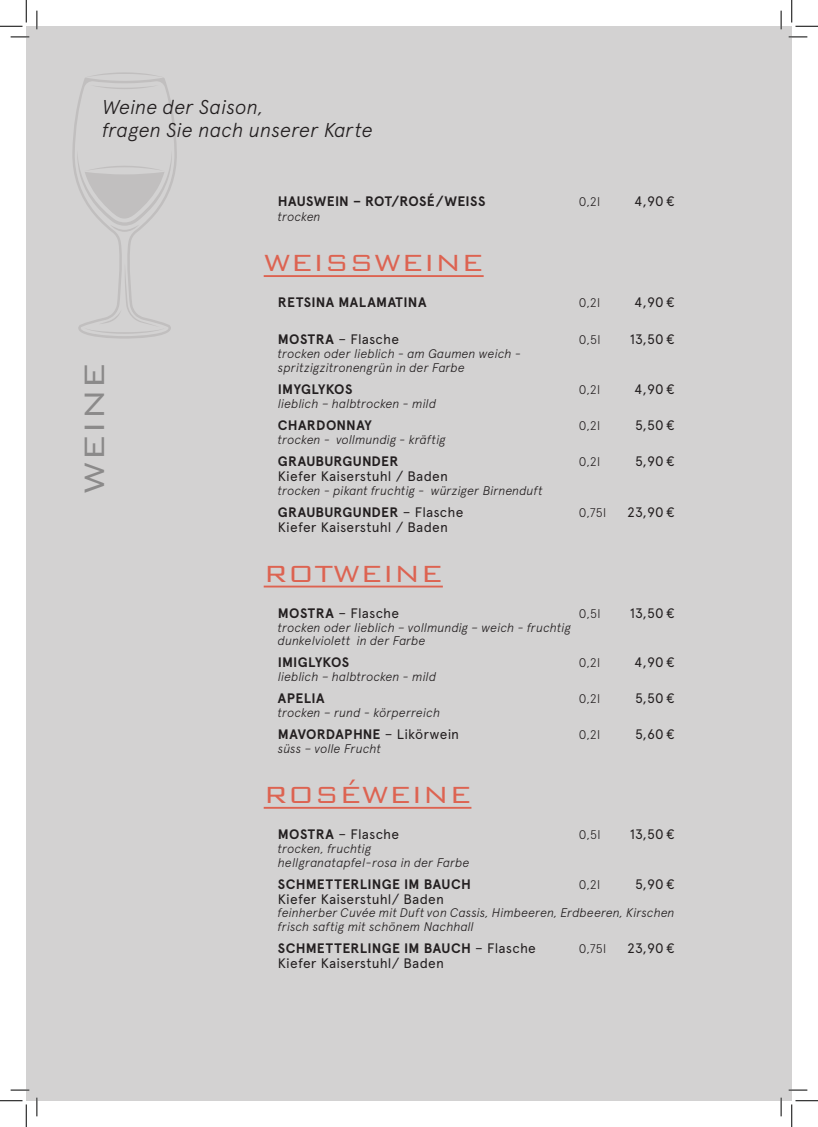
<style>
.page{position:relative;width:818px;height:1127px;background:#fff}
.page>*{position:absolute;margin:0;border:0;box-sizing:border-box;transform-origin:0 0}
.t1{font:300 37.5px "Bank Gothic BT";letter-spacing:.01em;color:#8b8a8a}
.t2{font:300 31.25px "Bank Gothic BT";letter-spacing:.01em;color:#dd6351}
.t3{font:italic 300 20px/22.5px "Apercu";color:#231f20}
.t4{font:13.75px "Apercu";letter-spacing:.015em;color:#231f20}
.t5{font:700 13.75px "Apercu";letter-spacing:.02em;color:#231f20}
.t6{font:italic 300 12.5px/13.8px "Apercu";color:#231f20}
.t7{font:300 12.5px "Apercu";letter-spacing:.02em;color:#231f20}
.s1{font-weight:700}
.s2{font-weight:400}
</style>
<div class="page">
<div style="left:26px;top:26px;width:766px;height:1074px;background:#d3d2d2"></div>
<svg style="left:72px;top:72px;width:105px;height:266px"></svg>
<hr style="left:264px;top:275px;width:220px;height:2px;background:#dd6351">
<hr style="left:264px;top:585px;width:179px;height:2px;background:#dd6351">
<hr style="left:264px;top:806px;width:207px;height:2px;background:#dd6351">
<svg style="left:11px;top:36px;width:18px;height:2px"></svg>
<svg style="left:788px;top:36px;width:19px;height:2px"></svg>
<svg style="left:11px;top:1089px;width:18px;height:1px"></svg>
<svg style="left:788px;top:1089px;width:19px;height:1px"></svg>
<svg style="left:36px;top:11px;width:2px;height:18px"></svg>
<svg style="left:36px;top:1097px;width:2px;height:18px"></svg>
<svg style="left:780px;top:11px;width:2px;height:18px"></svg>
<svg style="left:780px;top:1097px;width:2px;height:18px"></svg>
<svg style="left:0;top:0;width:27px;height:27px"></svg>
<svg style="left:0;top:1100px;width:27px;height:26px"></svg>
<svg style="left:791px;top:0;width:27px;height:27px"></svg>
<svg style="left:791px;top:1100px;width:27px;height:26px"></svg>
<h3 class="t3" style="left:102px;top:96px;width:272px">Weine der Saison,<br>fragen Sie nach unserer Karte</h3>
<h1 class="t1" style="left:80px;top:493px;width:133px;rotate:-90deg">WEINE</h1>
<p class="t5" style="left:278px;top:193px;width:209px">HAUSWEIN – ROT/ROSÉ/WEISS</p>
<p class="t7" style="left:579px;top:197px;width:23px">0,2l</p>
<p class="t4" style="left:634px;top:194px;width:42px">4,90 €</p>
<p class="t6" style="left:278px;top:210px;width:44px">trocken</p>
<h2 class="t2" style="left:264px;top:251px;width:221px">WEISSWEINE</h2>
<p class="t5" style="left:278px;top:294px;width:150px">RETSINA MALAMATINA</p>
<p class="t7" style="left:579px;top:298px;width:23px">0,2l</p>
<p class="t4" style="left:634px;top:295px;width:42px">4,90 €</p>
<p class="t4" style="left:278px;top:332px;width:123px"><span class="s1">MOSTRA</span> – Flasche</p>
<p class="t7" style="left:579px;top:335px;width:23px">0,5l</p>
<p class="t4" style="left:630px;top:332px;width:46px">13,50 €</p>
<p class="t6" style="left:278px;top:347px;width:245px">trocken oder lieblich - am Gaumen weich - spritzigzitronengrün in der Farbe</p>
<p class="t5" style="left:278px;top:381px;width:76px">IMYGLYKOS</p>
<p class="t7" style="left:579px;top:384px;width:23px">0,2l</p>
<p class="t4" style="left:634px;top:381px;width:42px">4,90 €</p>
<p class="t6" style="left:278px;top:396px;width:160px">lieblich – halbtrocken - mild</p>
<p class="t5" style="left:278px;top:417px;width:95px">CHARDONNAY</p>
<p class="t7" style="left:579px;top:420px;width:23px">0,2l</p>
<p class="t4" style="left:635px;top:417px;width:41px">5,50 €</p>
<p class="t6" style="left:278px;top:432px;width:170px">trocken - vollmundig - kräftig</p>
<p class="t5" style="left:278px;top:453px;width:122px">GRAUBURGUNDER</p>
<p class="t7" style="left:579px;top:456px;width:23px">0,2l</p>
<p class="t4" style="left:635px;top:453px;width:41px">5,90 €</p>
<p class="t4" style="left:278px;top:468px;width:172px">Kiefer Kaiserstuhl / Baden</p>
<p class="t6" style="left:278px;top:483px;width:266px">trocken - pikant fruchtig - würziger Birnenduft</p>
<p class="t5" style="left:278px;top:504px;width:187px">GRAUBURGUNDER <span class="s2">– Flasche</span></p>
<p class="t7" style="left:579px;top:507px;width:29px">0,75l</p>
<p class="t4" style="left:627px;top:504px;width:49px">23,90 €</p>
<p class="t4" style="left:278px;top:519px;width:172px">Kiefer Kaiserstuhl / Baden</p>
<h2 class="t2" style="left:264px;top:561px;width:181px">ROTWEINE</h2>
<p class="t4" style="left:278px;top:605px;width:123px"><span class="s1">MOSTRA</span> – Flasche</p>
<p class="t7" style="left:579px;top:608px;width:23px">0,5l</p>
<p class="t4" style="left:630px;top:605px;width:46px">13,50 €</p>
<p class="t6" style="left:278px;top:620px;width:295px">trocken oder lieblich – vollmundig – weich - fruchtig dunkelviolett in der Farbe</p>
<p class="t5" style="left:278px;top:654px;width:73px">IMIGLYKOS</p>
<p class="t7" style="left:579px;top:658px;width:23px">0,2l</p>
<p class="t4" style="left:634px;top:655px;width:42px">4,90 €</p>
<p class="t6" style="left:278px;top:670px;width:160px">lieblich – halbtrocken - mild</p>
<p class="t5" style="left:278px;top:690px;width:48px">APELIA</p>
<p class="t7" style="left:579px;top:693px;width:23px">0,2l</p>
<p class="t4" style="left:635px;top:690px;width:41px">5,50 €</p>
<p class="t6" style="left:278px;top:705px;width:164px">trocken – rund - körperreich</p>
<p class="t5" style="left:278px;top:726px;width:183px">MAVORDAPHNE <span class="s2">– Likörwein</span></p>
<p class="t7" style="left:579px;top:729px;width:23px">0,2l</p>
<p class="t4" style="left:635px;top:726px;width:41px">5,60 €</p>
<p class="t6" style="left:278px;top:741px;width:105px">süss – volle Frucht</p>
<h2 class="t2" style="left:264px;top:782px;width:209px">ROSÉWEINE</h2>
<p class="t4" style="left:278px;top:826px;width:123px"><span class="s1">MOSTRA</span> – Flasche</p>
<p class="t7" style="left:579px;top:829px;width:23px">0,5l</p>
<p class="t4" style="left:630px;top:826px;width:46px">13,50 €</p>
<p class="t6" style="left:278px;top:841px;width:193px">trocken, fruchtig hellgranatapfel-rosa in der Farbe</p>
<p class="t5" style="left:278px;top:875px;width:194px">SCHMETTERLINGE IM BAUCH</p>
<p class="t7" style="left:579px;top:879px;width:23px">0,2l</p>
<p class="t4" style="left:635px;top:876px;width:41px">5,90 €</p>
<p class="t4" style="left:278px;top:891px;width:168px">Kiefer Kaiserstuhl/ Baden</p>
<p class="t6" style="left:278px;top:906px;width:398px">feinherber Cuvée mit Duft von Cassis, Himbeeren, Erdbeeren, Kirschen frisch saftig mit schönem Nachhall</p>
<p class="t5" style="left:278px;top:940px;width:259px">SCHMETTERLINGE IM BAUCH <span class="s2">– Flasche</span></p>
<p class="t7" style="left:579px;top:943px;width:29px">0,75l</p>
<p class="t4" style="left:627px;top:940px;width:49px">23,90 €</p>
<p class="t4" style="left:278px;top:955px;width:168px">Kiefer Kaiserstuhl/ Baden</p>
</div>
